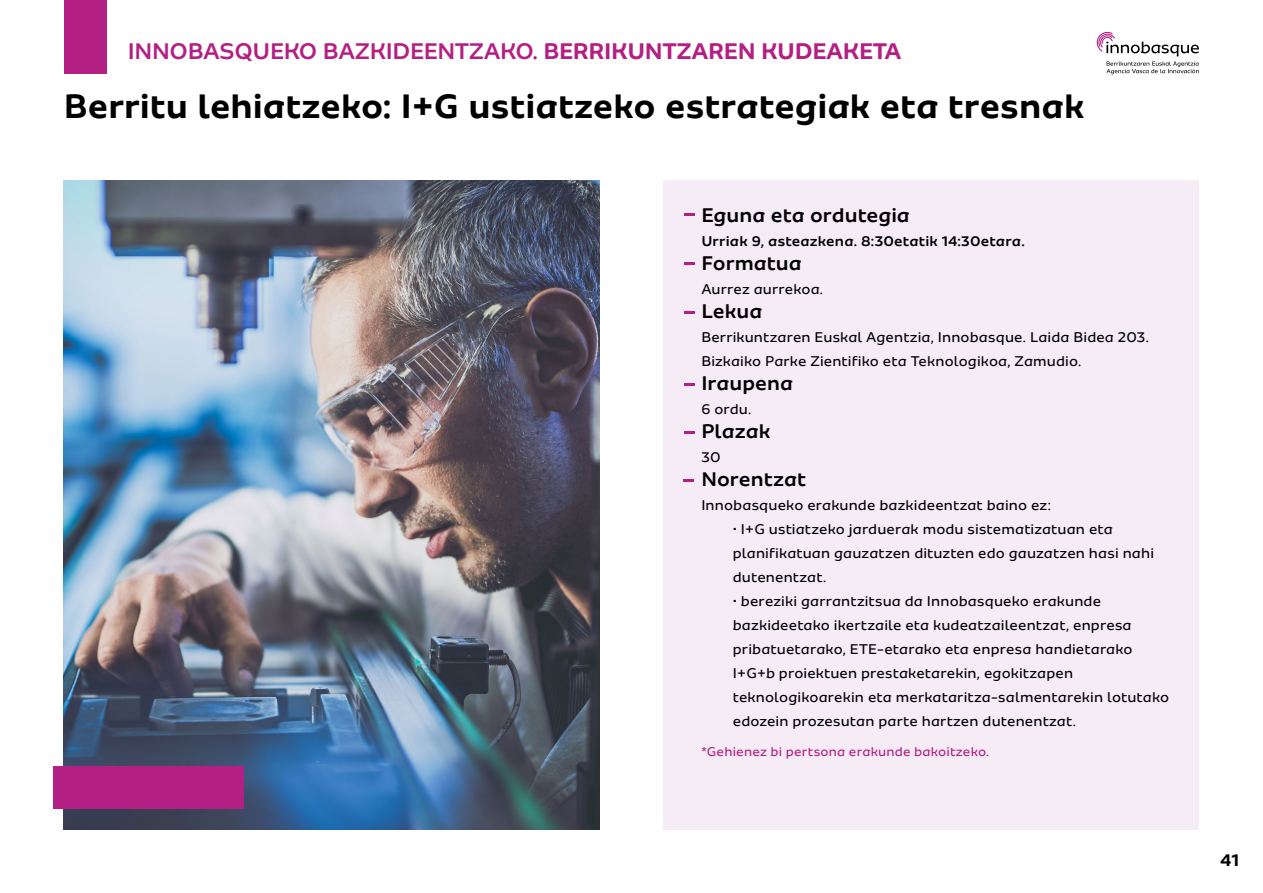
<style>
.page{position:relative;width:1263px;height:893px;background:#fff}
.page>*{position:absolute;margin:0;border:0;box-sizing:border-box;transform-origin:0 0}
.t1{font:700 36px "Sua";letter-spacing:.005em;color:#000}
.t2{font:500 24px "Sua";letter-spacing:-.015em;color:#b31f83}
.t3{font:500 21px "Sua";color:#000}
.t4{font:700 18px "Sua";color:#000}
.t5{font:15px/24px "Sua";letter-spacing:.01em;color:#000}
.t6{font:500 15px "Sua";letter-spacing:.01em;color:#000}
.t7{font:13.5px "Sua";letter-spacing:.01em;color:#b31f83}
.s1{font-weight:700}
</style>
<div class="page">
<svg style="left:1097px;top:32px;width:102px;height:42px"></svg>
<div style="left:663px;top:180px;width:536px;height:649px;background:#f6ecf6"></div>
<div style="left:64px;top:0;width:42px;height:74px;background:#b31f83"></div>
<img style="left:64px;top:180px;width:536px;height:649px">
<svg style="left:684px;top:214px;width:11px;height:2px"></svg>
<svg style="left:684px;top:262px;width:11px;height:2px"></svg>
<svg style="left:684px;top:312px;width:11px;height:2px"></svg>
<svg style="left:685px;top:383px;width:10px;height:3px"></svg>
<svg style="left:685px;top:431px;width:10px;height:2px"></svg>
<svg style="left:683px;top:479px;width:11px;height:2px"></svg>
<div style="left:54px;top:766px;width:190px;height:43px;background:#b31f83"></div>
<h2 class="t2" style="left:128px;top:37px;width:775px">INNOBASQUEKO BAZKIDEENTZAKO. <span class="s1">BERRIKUNTZAREN KUDEAKETA</span></h2>
<h1 class="t1" style="left:64px;top:85px;width:1022px">Berritu lehiatzeko: I+G ustiatzeko estrategiak eta tresnak</h1>
<h3 class="t3" style="left:701px;top:202px;width:210px">Eguna eta ordutegia</h3>
<p class="t6" style="left:701px;top:232px;width:325px">Urriak 9, asteazkena. 8:30etatik 14:30etara.</p>
<h3 class="t3" style="left:701px;top:250px;width:102px">Formatua</h3>
<p class="t5" style="left:701px;top:277px;width:123px">Aurrez aurrekoa.</p>
<h3 class="t3" style="left:701px;top:298px;width:62px">Lekua</h3>
<p class="t5" style="left:701px;top:325px;width:449px">Berrikuntzaren Euskal Agentzia, Innobasque. Laida Bidea 203.<br>Bizkaiko Parke Zientifiko eta Teknologikoa, Zamudio.</p>
<h3 class="t3" style="left:701px;top:370px;width:93px">Iraupena</h3>
<p class="t5" style="left:701px;top:397px;width:52px">6 ordu.</p>
<h3 class="t3" style="left:701px;top:418px;width:71px">Plazak</h3>
<p class="t5" style="left:701px;top:445px;width:21px">30</p>
<h3 class="t3" style="left:701px;top:466px;width:106px">Norentzat</h3>
<p class="t5" style="left:701px;top:493px;width:351px">Innobasqueko erakunde bazkideentzat baino ez:</p>
<p class="t5" style="left:733px;top:517px;width:423px">• I+G ustiatzeko jarduerak modu sistematizatuan eta planifikatuan gauzatzen dituzten edo gauzatzen hasi nahi dutenentzat.</p>
<p class="t5" style="left:733px;top:589px;width:438px">• bereziki garrantzitsua da Innobasqueko erakunde bazkideetako ikertzaile eta kudeatzaileentzat, enpresa pribatuetarako, ETE-etarako eta enpresa handietarako I+G+b proiektuen prestaketarekin, egokitzapen teknologikoarekin eta merkataritza-salmentarekin lotutako edozein prozesutan parte hartzen dutenentzat.</p>
<p class="t7" style="left:701px;top:743px;width:289px">*Gehienez bi pertsona erakunde bakoitzeko.</p>
<p class="t4" style="left:1220px;top:850px;width:20px">41</p>
</div>
